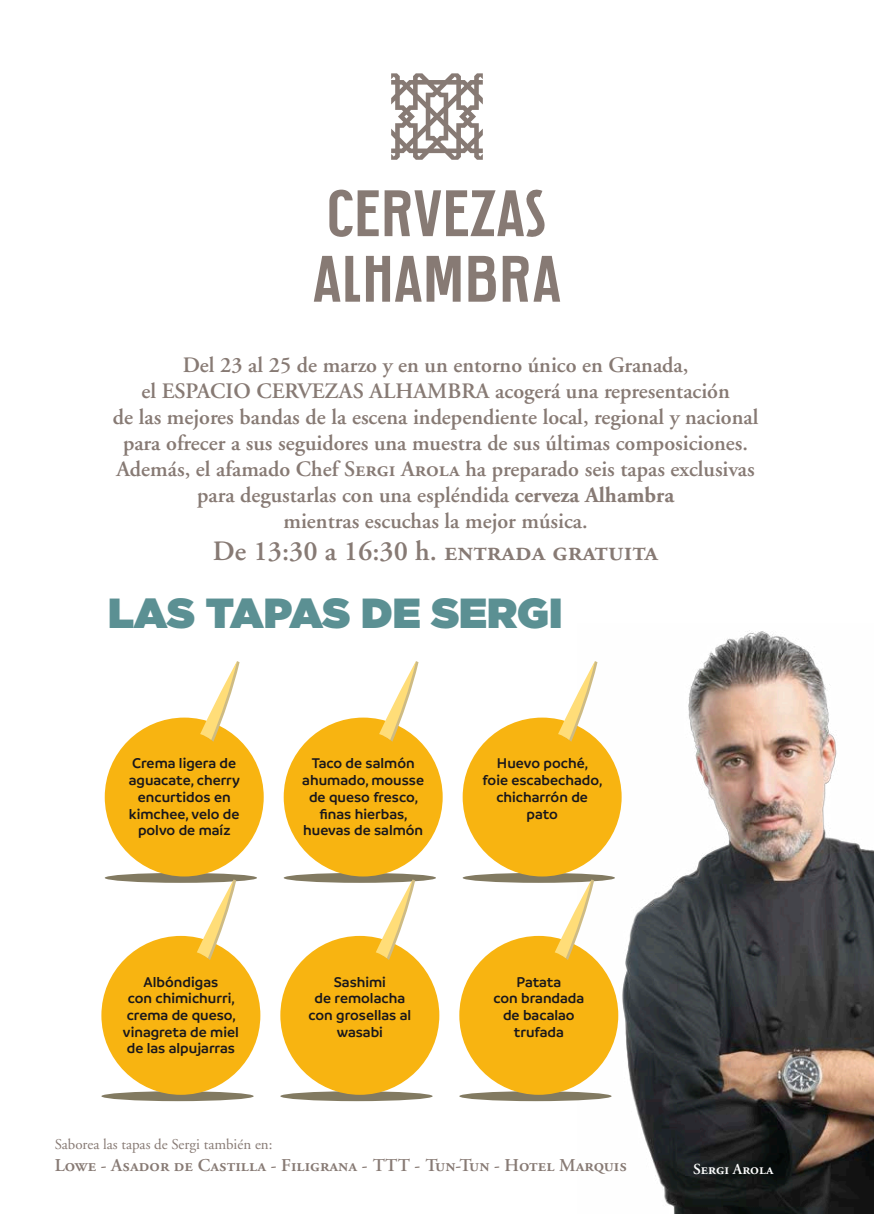
<style>
.page{position:relative;width:874px;height:1214px;background:#fff}
.page>*{position:absolute;margin:0;border:0;box-sizing:border-box;transform-origin:0 0}
.t1{font:900 42px "Gotham";color:#5b9093}
.t2{font:600 28px "Adobe Garamond";color:#877a74}
.t3{font:600 22px/26px "Adobe Garamond";color:#877a74;text-align:center}
.t4{font:18px "Adobe Garamond Semibold SC";color:#877a74}
.t5{font:600 15.2px/16.6px "Branding";color:#19171c;text-align:center}
.t6{font:15.2px "Adobe Garamond Semibold SC";color:#fff}
.t7{font:15px "Adobe Garamond";color:#877a74}
.s1{font-family:"Adobe Garamond Semibold SC";font-weight:400}
.s2{font-weight:700}
</style>
<div class="page">
<img style="left:577px;top:630px;width:296px;height:583px">
<svg style="left:391px;top:73px;width:91px;height:87px"></svg>
<svg style="left:313px;top:256px;width:47px;height:46px"></svg>
<svg style="left:366px;top:256px;width:94px;height:46px"></svg>
<svg style="left:502px;top:256px;width:58px;height:46px"></svg>
<svg style="left:468px;top:256px;width:27px;height:46px"></svg>
<svg style="left:329px;top:189px;width:49px;height:48px"></svg>
<svg style="left:384px;top:189px;width:160px;height:48px"></svg>
<svg style="left:105px;top:872px;width:152px;height:10px"></svg>
<div style="left:105px;top:717px;width:158px;height:159px;background:#f8b411;border-radius:50%"></div>
<svg style="left:200px;top:661px;width:39px;height:80px"></svg>
<svg style="left:283px;top:872px;width:153px;height:10px"></svg>
<div style="left:283px;top:717px;width:159px;height:159px;background:#f8b411;border-radius:50%"></div>
<svg style="left:379px;top:661px;width:39px;height:80px"></svg>
<svg style="left:462px;top:872px;width:152px;height:10px"></svg>
<div style="left:462px;top:717px;width:159px;height:159px;background:#f8b411;border-radius:50%"></div>
<svg style="left:557px;top:661px;width:40px;height:80px"></svg>
<div style="left:101px;top:1091px;width:152px;height:9px;background:#827a61;border-radius:50%"></div>
<div style="left:101px;top:935px;width:159px;height:159px;background:#f8b411;border-radius:50%"></div>
<svg style="left:197px;top:879px;width:39px;height:80px"></svg>
<div style="left:280px;top:1091px;width:152px;height:9px;background:#827a61;border-radius:50%"></div>
<div style="left:280px;top:935px;width:159px;height:159px;background:#f8b411;border-radius:50%"></div>
<svg style="left:375px;top:879px;width:40px;height:80px"></svg>
<div style="left:459px;top:1091px;width:152px;height:9px;background:#827a61;border-radius:50%"></div>
<div style="left:459px;top:935px;width:159px;height:159px;background:#f8b411;border-radius:50%"></div>
<svg style="left:554px;top:879px;width:40px;height:80px"></svg>
<p class="t3" style="left:113px;top:352px;width:646px">Del 23 al 25 de marzo y en un entorno único en Granada,<br>el ESPACIO CERVEZAS ALHAMBRA acogerá una representación<br>de las mejores bandas de la escena independiente local, regional y nacional para ofrecer a sus seguidores una muestra de sus últimas composiciones.<br>Además, el afamado Chef <span class="s1">Sergi Arola</span> ha preparado seis tapas exclusivas para degustarlas con una espléndida <span class="s2">cerveza Alhambra<br></span>mientras escuchas la mejor música.</p>
<p class="t2" style="left:213px;top:535px;width:446px">De 13:30 a 16:30 h. <span class="s1">entrada gratuita</span></p>
<h1 class="t1" style="left:108px;top:589px;width:455px">LAS TAPAS DE SERGI</h1>
<p class="t5" style="left:129px;top:755px;width:112px">Crema ligera de aguacate, cherry encurtidos en kimchee, velo de polvo de maíz</p>
<p class="t5" style="left:302px;top:755px;width:123px">Taco de salmón ahumado, mousse de queso fresco, finas hierbas, huevas de salmón</p>
<p class="t5" style="left:482px;top:755px;width:121px">Huevo poché, foie escabechado, chicharrón de pato</p>
<p class="t5" style="left:123px;top:973px;width:117px">Albóndigas<br>con chimichurri, crema de queso, vinagreta de miel de las alpujarras</p>
<p class="t5" style="left:308px;top:973px;width:104px">Sashimi<br>de remolacha con grosellas al wasabi</p>
<p class="t5" style="left:493px;top:973px;width:92px">Patata<br>con brandada de bacalao trufada</p>
<p class="t7" style="left:55px;top:1135px;width:219px">Saborea las tapas de Sergi también en:</p>
<p class="t4" style="left:55px;top:1155px;width:573px">Lowe - Asador de Castilla - Filigrana - TTT - Tun-Tun - Hotel Marquis</p>
<p class="t6" style="left:693px;top:1161px;width:82px">Sergi Arola</p>
</div>
